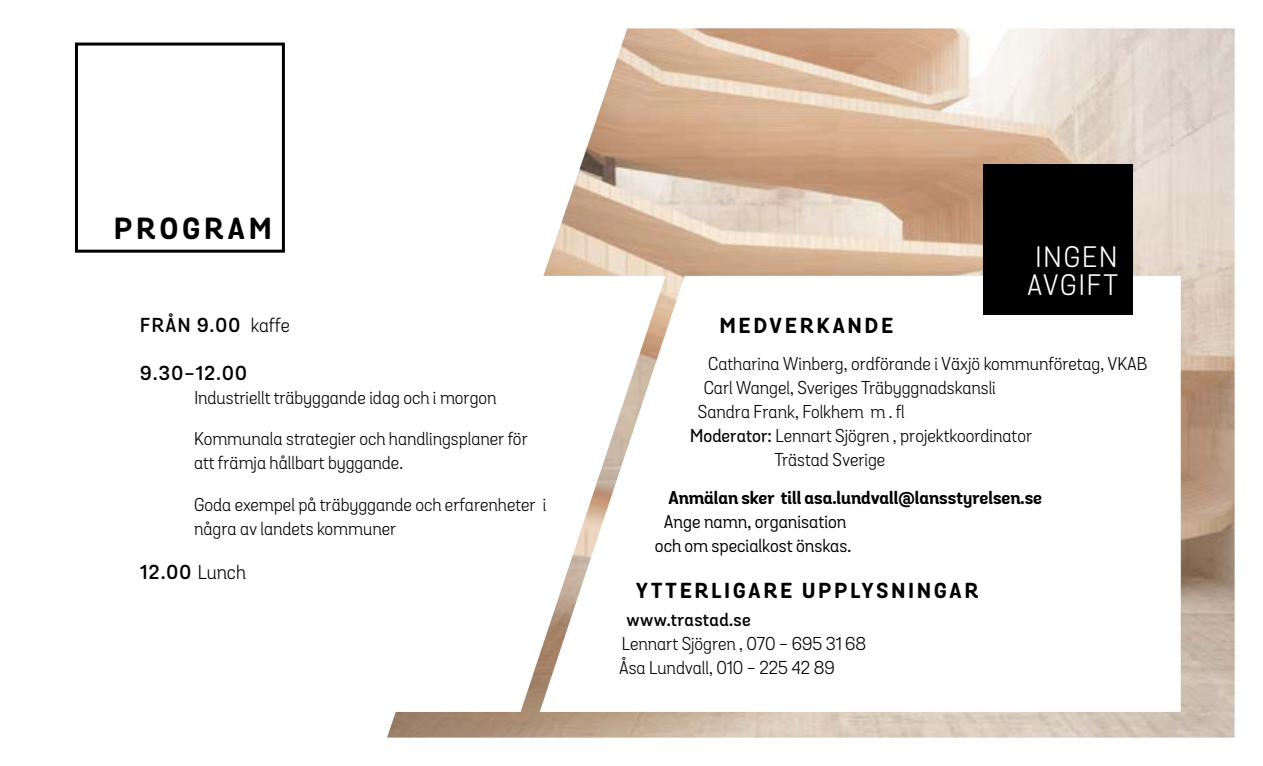
<style>
.page{position:relative;width:1263px;height:766px;background:#fff}
.page>*{position:absolute;margin:0;border:0;box-sizing:border-box;transform-origin:0 0}
.t1{font:700 29.55px "Grota Sans Alt Rd";letter-spacing:.15em;color:#000}
.t2{font:28.65px/27.9px "Grota Sans Alt Rd";letter-spacing:.07em;color:#fff}
.t3{font:700 21px "Grota Sans Alt Rd";letter-spacing:.15em;color:#000}
.t4{font:600 19.5px "Grota Sans Alt Rd";letter-spacing:.075em;color:#000}
.t5{font:18px/24px "Grota Sans Alt Rd";color:#000}
.t6{font:700 18px "Grota Sans Alt Rd";color:#000}
.t7{font:18px/24px "Grota Sans Alt Rd";color:#000;text-align:center}
.t8{font:600 18px "Grota Sans Alt Rd";letter-spacing:.02em;color:#000}
.s1{font-weight:400}
.s2{font-weight:500}
</style>
<div class="page">
<img style="left:387px;top:28px;width:847px;height:709px">
<div style="left:75px;top:43px;width:210px;height:209px;border:3px solid #000"></div>
<svg style="left:387px;top:276px;width:153px;height:435px"></svg>
<svg style="left:540px;top:276px;width:641px;height:435px"></svg>
<div style="left:983px;top:164px;width:150px;height:150px;background:#000"></div>
<h1 class="t1" style="left:114px;top:210px;width:159px">PROGRAM</h1>
<p class="t4" style="left:140px;top:313px;width:151px">FRÅN 9.00 <span class="s1">kaffe</span></p>
<p class="t4" style="left:140px;top:361px;width:108px">9.30-12.00</p>
<p class="t5" style="left:194px;top:385px;width:304px">Industriellt träbyggande idag och i morgon</p>
<p class="t5" style="left:194px;top:427px;width:335px">Kommunala strategier och handlingsplaner för att främja hållbart byggande.</p>
<p class="t5" style="left:194px;top:493px;width:354px">Goda exempel på träbyggande och erfarenheter i några av landets kommuner</p>
<p class="t4" style="left:140px;top:559px;width:107px">12.00 <span class="s1">Lunch</span></p>
<p class="t3" style="left:720px;top:312px;width:175px">MEDVERKANDE</p>
<h2 class="t2" style="left:1027px;top:243px;width:92px">INGEN<br>AVGIFT</h2>
<p class="t5" style="left:708px;top:352px;width:440px">Catharina Winberg, ordförande i Växjö kommunföretag, VKAB</p>
<p class="t5" style="left:704px;top:376px;width:294px">Carl Wangel, Sveriges Träbyggnadskansli</p>
<p class="t5" style="left:698px;top:400px;width:209px">Sandra Frank, Folkhem m . fl</p>
<p class="t5" style="left:690px;top:424px;width:343px"><span class="s2">Moderator:</span> Lennart Sjögren , projektkoordinator</p>
<p class="t5" style="left:774px;top:448px;width:113px">Trästad Sverige</p>
<p class="t6" style="left:668px;top:486px;width:375px">Anmälan sker till asa.lundvall@lansstyrelsen.se</p>
<p class="t7" style="left:655px;top:510px;width:198px">Ange namn, organisation och om specialkost önskas.</p>
<p class="t3" style="left:636px;top:577px;width:344px">YTTERLIGARE UPPLYSNINGAR</p>
<p class="t8" style="left:626px;top:608px;width:126px">www.trastad.se</p>
<p class="t5" style="left:619px;top:632px;width:249px">Lennart Sjögren , 070 - 695 31 68<br>Åsa Lundvall, 010 - 225 42 89</p>
</div>
